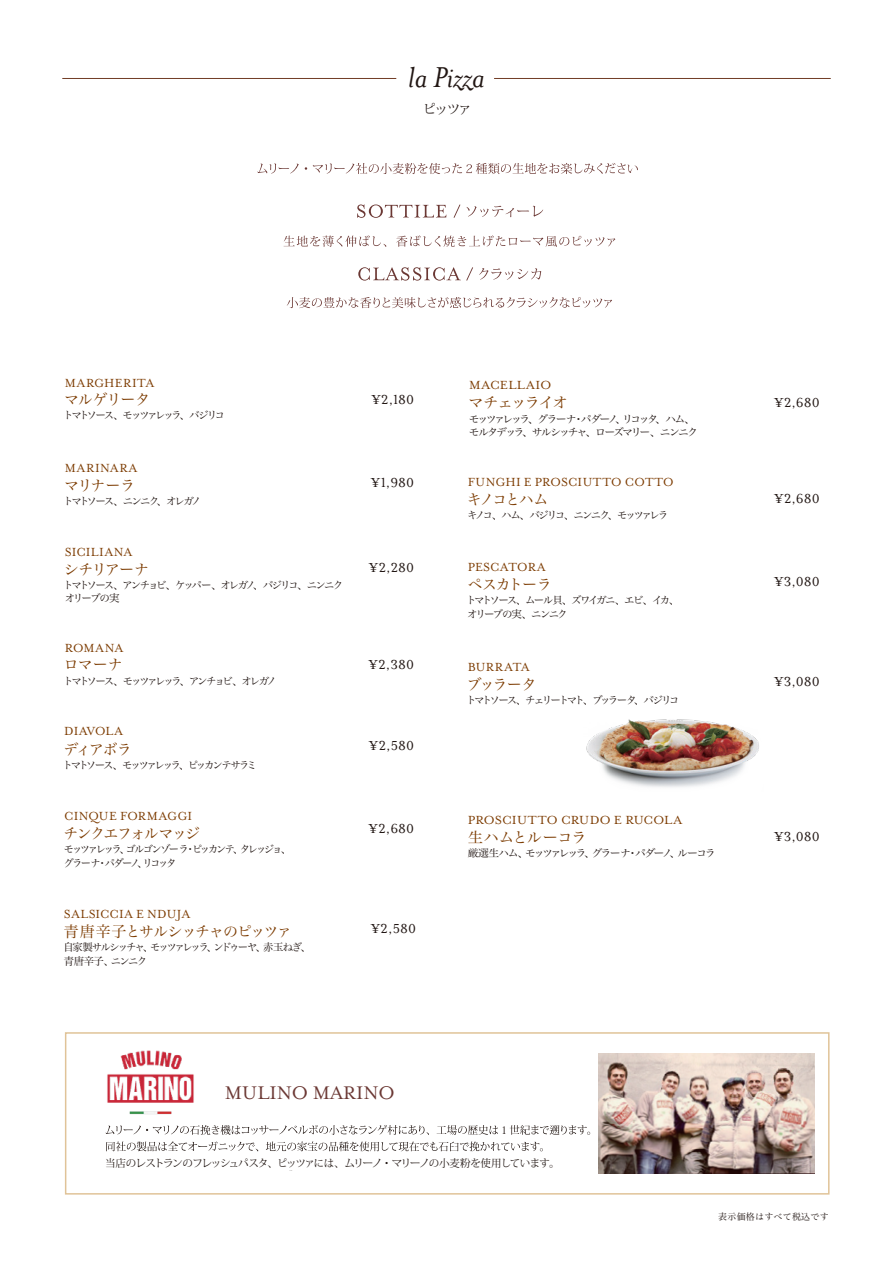
<style>
.page{position:relative;width:893px;height:1263px;background:#fff}
.page>*{position:absolute;margin:0;border:0;box-sizing:border-box;transform-origin:0 0}
.t1{font:italic 33px "Mrs Eaves OT";color:#211613}
.t2{font:21px "Mrs Eaves Lining OT";color:#6b3834}
.t3{font:15px "Mrs Eaves Lining OT";letter-spacing:.005em;color:#211613}
.t4{font:15px "Hira Min Pro N W3";letter-spacing:-.075em;color:#7c3b00}
.t5{font:15px "Hira Min Pro N W3";letter-spacing:-.105em;color:#7c3b00}
.t6{font:15px "Hira Min Pro N W3";letter-spacing:-.045em;color:#7c3b00;scale:1.04 1}
.t7{font:15px "Hira Min Pro N W3";letter-spacing:-.1em;color:#7c3b00;scale:1.04 1}
.t8{font:13.5px "Mrs Eaves Lining OT";letter-spacing:.015em;color:#7c3b00}
.t9{font:13.5px "Mrs Eaves Lining OT";letter-spacing:.015em;color:#7c3b00;scale:1.04 1}
.t10{font:13.5px "Mrs Eaves Lining OT";letter-spacing:.065em;color:#7c3b00}
.t11{font:13.5px "Mrs Eaves Lining OT";letter-spacing:-.005em;color:#7c3b00}
.t12{font:13.5px "Koz Min Pr 6 N";color:#211613}
.t13{font:10.5px/13.5px "Hira Min Pro N W3";letter-spacing:-.2em;color:#211613}
.t14{font:10.5px/13.5px "Hira Min Pro N W3";letter-spacing:-.175em;color:#211613}
.t15{font:10.5px/13.5px "Hira Min Pro N W3";letter-spacing:-.2em;color:#211613;scale:1.04 1}
.t16{font:10.5px "Hira Min Pro N W3";letter-spacing:-.22em;color:#211613}
.t17{font:10.5px "Koz Min Pr 6 N";letter-spacing:-.1em;color:#201511}
.t18{font:10.5px "Hira Min Pro N W3";letter-spacing:-.16em;color:#211613;scale:1.04 1}
.t19{font:10.5px "Hira Min Pro N W3";letter-spacing:-.23em;color:#211613}
.t20{font:9px "Hira Min Pro N W3";letter-spacing:.025em;color:#211613}
</style>
<div class="page">
<hr style="left:494px;top:78px;width:337px;height:1px;background:#713c25">
<hr style="left:62px;top:78px;width:334px;height:1px;background:#713c25">
<svg style="left:284px;top:235px;width:102px;height:12px"></svg>
<svg style="left:396px;top:235px;width:219px;height:12px"></svg>
<svg style="left:357px;top:204px;width:89px;height:14px"></svg>
<svg style="left:454px;top:204px;width:6px;height:14px"></svg>
<svg style="left:466px;top:206px;width:77px;height:11px"></svg>
<svg style="left:287px;top:297px;width:325px;height:11px"></svg>
<svg style="left:258px;top:163px;width:41px;height:11px"></svg>
<svg style="left:313px;top:163px;width:325px;height:11px"></svg>
<svg style="left:358px;top:267px;width:115px;height:14px"></svg>
<svg style="left:479px;top:268px;width:62px;height:12px"></svg>
<div style="left:65px;top:1032px;width:764px;height:162px;border:2px solid #e0c398"></div>
<img style="left:107px;top:1050px;width:87px;height:65px">
<svg style="left:106px;top:1125px;width:484px;height:10px"></svg>
<svg style="left:106px;top:1141px;width:437px;height:10px"></svg>
<img style="left:599px;top:1053px;width:215px;height:121px">
<img style="left:586px;top:719px;width:173px;height:68px">
<h1 class="t1" style="left:408px;top:59px;width:78px">la Pizza</h1>
<p class="t12" style="left:423px;top:101px;width:50px">ピッツァ</p>
<p class="t8" style="left:65px;top:376px;width:91px">MARGHERITA</p>
<p class="t19" style="left:63px;top:406px;width:163px">トマトソース、モッツァレッラ、バジリコ</p>
<h3 class="t4" style="left:64px;top:387px;width:88px">マルゲリータ</h3>
<p class="t10" style="left:65px;top:460px;width:74px">MARINARA</p>
<p class="t13" style="left:63px;top:494px;width:140px">トマトソース、ニンニク、オレガノ</p>
<h3 class="t4" style="left:64px;top:472px;width:72px">マリナーラ</h3>
<p class="t8" style="left:65px;top:544px;width:69px">SICILIANA</p>
<p class="t13" style="left:63px;top:578px;width:282px">トマトソース、アンチョビ、ケッパー、オレガノ、バジリコ、ニンニク</p>
<h3 class="t4" style="left:64px;top:557px;width:87px">シチリアーナ</h3>
<p class="t13" style="left:65px;top:590px;width:56px">オリーブの実</p>
<p class="t8" style="left:65px;top:641px;width:60px">ROMANA</p>
<p class="t13" style="left:63px;top:673px;width:215px">トマトソース、モッツァレッラ、アンチョビ、オレガノ</p>
<h3 class="t4" style="left:64px;top:652px;width:60px">ロマーナ</h3>
<p class="t11" style="left:64px;top:724px;width:60px">DIAVOLA</p>
<p class="t16" style="left:63px;top:756px;width:196px">トマトソース、モッツァレッラ、ピッカンテサラミ</p>
<h3 class="t4" style="left:63px;top:736px;width:70px">ディアボラ</h3>
<p class="t8" style="left:64px;top:808px;width:129px">CINQUE FORMAGGI</p>
<p class="t13" style="left:63px;top:841px;width:229px">モッツァレッラ、ゴルゴンゾーラ・ピッカンテ、タレッジョ、グラーナ・パダーノ、リコッタ</p>
<h3 class="t5" style="left:64px;top:820px;width:139px">チンクエフォルマッジ</h3>
<p class="t8" style="left:64px;top:906px;width:128px">SALSICCIA E NDUJA</p>
<p class="t14" style="left:63px;top:939px;width:249px">自家製サルシッチャ、モッツァレッラ、ンドゥーヤ、赤玉ねぎ、青唐辛子、ニンニク</p>
<h3 class="t4" style="left:64px;top:918px;width:229px">青唐辛子とサルシッチャのピッツァ</h3>
<h3 class="t3" style="left:371px;top:391px;width:44px">¥2,180</h3>
<h3 class="t3" style="left:371px;top:475px;width:45px">¥1,980</h3>
<h3 class="t3" style="left:369px;top:559px;width:47px">¥2,280</h3>
<h3 class="t3" style="left:369px;top:656px;width:47px">¥2,380</h3>
<h3 class="t3" style="left:369px;top:738px;width:47px">¥2,580</h3>
<h3 class="t3" style="left:369px;top:821px;width:47px">¥2,680</h3>
<h3 class="t3" style="left:371px;top:920px;width:47px">¥2,580</h3>
<p class="t9" style="left:469px;top:378px;width:80px">MACELLAIO</p>
<p class="t15" style="left:469px;top:411px;width:222px">モッツァレッラ、グラーナ・パダーノ、リコッタ、ハム、モルタデッラ、サルシッチャ、ローズマリー、ニンニク</p>
<h3 class="t7" style="left:468px;top:390px;width:98px">マチェッライオ</h3>
<h3 class="t3" style="left:774px;top:394px;width:47px">¥2,680</h3>
<p class="t8" style="left:468px;top:474px;width:208px">FUNGHI E PROSCIUTTO COTTO</p>
<p class="t13" style="left:467px;top:507px;width:203px">キノコ、ハム、バジリコ、ニンニク、モッツァレラ</p>
<h3 class="t4" style="left:467px;top:486px;width:83px">キノコとハム</h3>
<p class="t8" style="left:468px;top:559px;width:79px">PESCATORA</p>
<p class="t14" style="left:466px;top:592px;width:215px">トマトソース、ムール貝、ズワイガニ、エビ、イカ、オリーブの実、ニンニク</p>
<h3 class="t4" style="left:467px;top:571px;width:86px">ペスカトーラ</h3>
<p class="t8" style="left:468px;top:659px;width:63px">BURRATA</p>
<p class="t16" style="left:466px;top:691px;width:215px">トマトソース、チェリートマト、ブッラータ、バジリコ</p>
<h3 class="t4" style="left:466px;top:671px;width:72px">ブッラータ</h3>
<p class="t9" style="left:468px;top:812px;width:208px">PROSCIUTTO CRUDO E RUCOLA</p>
<p class="t18" style="left:468px;top:844px;width:240px">厳選生ハム、モッツァレッラ、グラーナ・パダーノ、ルーコラ</p>
<h3 class="t6" style="left:468px;top:824px;width:116px">生ハムとルーコラ</h3>
<h3 class="t3" style="left:774px;top:490px;width:47px">¥2,680</h3>
<h3 class="t3" style="left:774px;top:574px;width:47px">¥3,080</h3>
<h3 class="t3" style="left:774px;top:673px;width:47px">¥3,080</h3>
<h3 class="t3" style="left:774px;top:829px;width:47px">¥3,080</h3>
<h2 class="t2" style="left:225px;top:1081px;width:171px">MULINO MARINO</h2>
<p class="t17" style="left:105px;top:1157px;width:456px">当店のレストランのフレッシュパスタ、ピッツァには、ムリーノ・マリーノの小麦粉を使用しています。</p>
<p class="t20" style="left:718px;top:1209px;width:112px">表示価格はすべて税込です</p>
</div>
